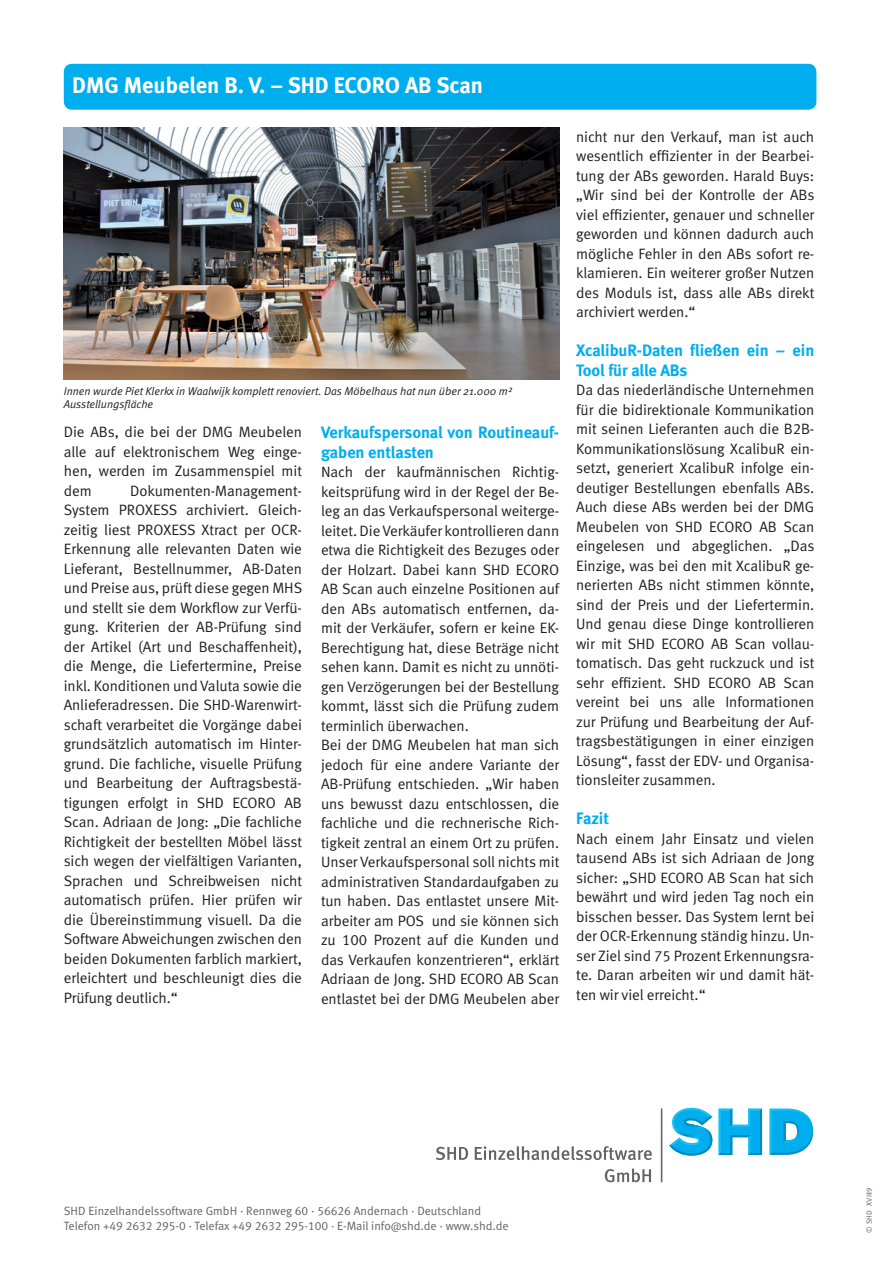
<style>
.page{position:relative;width:893px;height:1263px;background:#fff}
.page>*{position:absolute;margin:0;border:0;box-sizing:border-box;transform-origin:0 0}
.t1{font:22.5px "Meta Bold LF";color:#fff}
.t2{font:16.5px/19.5px "Meta Bold LF";letter-spacing:-.005em;color:#00aeef}
.t3{font:15px/19.5px "Meta Normal LF";letter-spacing:-.005em;color:#231f20;text-align:justify}
.t4{font:12px/15px "Meta Normal LF";color:#636366}
.t5{font:italic 11.25px/13.5px "Meta Normal";color:#231f20}
.t6{font:7.5px "Meta Normal LF";color:#636366}
.s1{font-family:"Meta Normal"}
</style>
<div class="page">
<svg style="left:718px;top:1108px;width:44px;height:47px"></svg>
<svg style="left:770px;top:1108px;width:43px;height:47px"></svg>
<svg style="left:669px;top:1108px;width:43px;height:47px"></svg>
<hr style="left:661px;top:1108px;width:1px;height:74px;background:#636366">
<svg style="left:605px;top:1168px;width:46px;height:14px"></svg>
<svg style="left:436px;top:1146px;width:216px;height:14px"></svg>
<div style="left:64px;top:64px;width:752px;height:46px;background:#00aeef;border-radius:8px"></div>
<img style="left:64px;top:128px;width:496px;height:251px">
<h1 class="t1" style="left:72px;top:72px;width:413px">DMG Meubelen B. V. – SHD ECORO AB Scan</h1>
<p class="t5" style="left:64px;top:384px;width:449px">Innen wurde Piet Klerkx in Waalwijk komplett renoviert. Das Möbelhaus hat nun über 21.000 m²<br>Ausstellungsfläche</p>
<p class="t3" style="left:64px;top:422px;width:240px">Die ABs, die bei der DMG Meubelen alle auf elektronischem Weg einge&shy;hen, werden im Zusammenspiel mit dem</p>
<p class="t3" style="left:64px;top:480px;width:240px;text-indent:66px">Dokumenten-Management-System PROXESS archiviert. Gleich&shy;zeitig liest PROXESS Xtract per OCR-Erkennung alle relevanten Daten wie Lieferant, Bestellnummer, AB-Daten und Preise aus, prüft diese gegen MHS und stellt sie dem Workflow zur Verfü&shy;gung. Kriterien der AB-Prüfung sind der Artikel (Art und Beschaffenheit), die Menge, die Liefertermine, Preise inkl. Konditionen und Valuta sowie die Anlieferadressen. Die SHD-Warenwirt&shy;schaft verarbeitet die Vorgänge dabei grundsätzlich automatisch im Hinter&shy;grund. Die fachliche, visuelle Prüfung und Bearbeitung der Auftragsbestä&shy;tigungen erfolgt in SHD ECORO AB Scan. Adriaan de Jong: „Die fachliche Richtigkeit der bestellten Möbel lässt sich wegen der vielfältigen Varianten, Sprachen und Schreibweisen nicht automatisch prüfen. Hier prüfen wir die Übereinstimmung visuell. Da die Software Abweichungen zwischen den beiden Dokumenten farblich markiert, erleichtert und beschleunigt dies die Prüfung deutlich.“</p>
<p class="t2" style="left:321px;top:422px;width:240px">Verkaufspersonal von Routineauf&shy;gaben entlasten</p>
<p class="t3" style="left:321px;top:462px;width:240px;text-align:left">Nach der kaufmännischen Richtig&shy;keitsprüfung wird in der Regel der Be&shy;leg an das Verkaufspersonal weiterge&shy;leitet. Die Verkäufer kontrollieren dann etwa die Richtigkeit des Bezuges oder der Holzart. Dabei kann SHD ECORO AB Scan auch einzelne Positionen auf den ABs automatisch entfernen, da&shy;mit der Verkäufer, sofern er keine EK-Berechtigung hat, diese Beträge nicht sehen kann. Damit es nicht zu unnöti&shy;gen Verzögerungen bei der Bestellung kommt, lässt sich die Prüfung zudem terminlich überwachen.<br>Bei der DMG Meubelen hat man sich jedoch für eine andere Variante der AB-Prüfung entschieden. „Wir haben uns bewusst dazu entschlossen, die fachliche und die rechnerische Rich&shy;tigkeit zentral an einem Ort zu prüfen.<br>Unser Verkaufspersonal soll nichts mit administrativen Standardaufgaben zu tun haben. Das entlastet unsere Mit&shy;arbeiter am POS und sie können sich zu 100 Prozent auf die Kunden und das Verkaufen konzentrieren“, erklärt Adriaan de Jong. SHD ECORO AB Scan entlastet bei der DMG Meubelen aber</p>
<p class="t3" style="left:576px;top:126px;width:240px">nicht nur den Verkauf, man ist auch wesentlich effizienter in der Bearbei&shy;tung der ABs geworden. Harald Buys: „Wir sind bei der Kontrolle der ABs viel effizienter, genauer und schneller geworden und können dadurch auch mögliche Fehler in den ABs sofort re&shy;klamieren. Ein weiterer großer Nutzen des Moduls ist, dass alle ABs direkt archiviert werden.“</p>
<p class="t2" style="left:576px;top:340px;width:240px">XcalibuR-Daten fließen ein – ein<br>Tool für alle ABs</p>
<p class="t3" style="left:576px;top:380px;width:240px">Da das niederländische Unternehmen für die bidirektionale Kommunikation mit seinen Lieferanten auch die B2B-Kommunikationslösung XcalibuR ein&shy;setzt, generiert XcalibuR infolge ein&shy;deutiger Bestellungen ebenfalls ABs.<br>Auch diese ABs werden bei der DMG Meubelen von SHD ECORO AB Scan eingelesen und abgeglichen. „Das Einzige, was bei den mit XcalibuR ge&shy;nerierten ABs nicht stimmen könnte, sind der Preis und der Liefertermin.<br>Und genau diese Dinge kontrollieren wir mit SHD ECORO AB Scan vollau&shy;tomatisch. Das geht ruckzuck und ist sehr effizient. SHD ECORO AB Scan vereint bei uns alle Informationen zur Prüfung und Bearbeitung der Auf&shy;tragsbestätigungen in einer einzigen Lösung“, fasst der EDV- und Organisa&shy;tionsleiter zusammen.</p>
<p class="t2" style="left:576px;top:808px;width:34px">Fazit</p>
<p class="t3" style="left:576px;top:828px;width:240px">Nach einem Jahr Einsatz und vielen tausend ABs ist sich Adriaan de Jong sicher: „SHD ECORO AB Scan hat sich bewährt und wird jeden Tag noch ein bisschen besser. Das System lernt bei der OCR-Erkennung ständig hinzu. Un&shy;ser Ziel sind 75 Prozent Erkennungsra&shy;te. Daran arbeiten wir und damit hät&shy;ten wir viel erreicht.“</p>
<p class="t4" style="left:64px;top:1203px;width:446px">SHD Einzelhandelssoftware GmbH · Rennweg 60 · 56626 Andernach · Deutschland<br>Telefon +49 2632 295-0 · Telefax +49 2632 295-100 · E-Mail info@shd.de · www.shd.de</p>
<p class="t6" style="left:865px;top:1233px;width:47px;rotate:-90deg"><span class="s1">©</span> SHD XVIII9</p>
</div>
